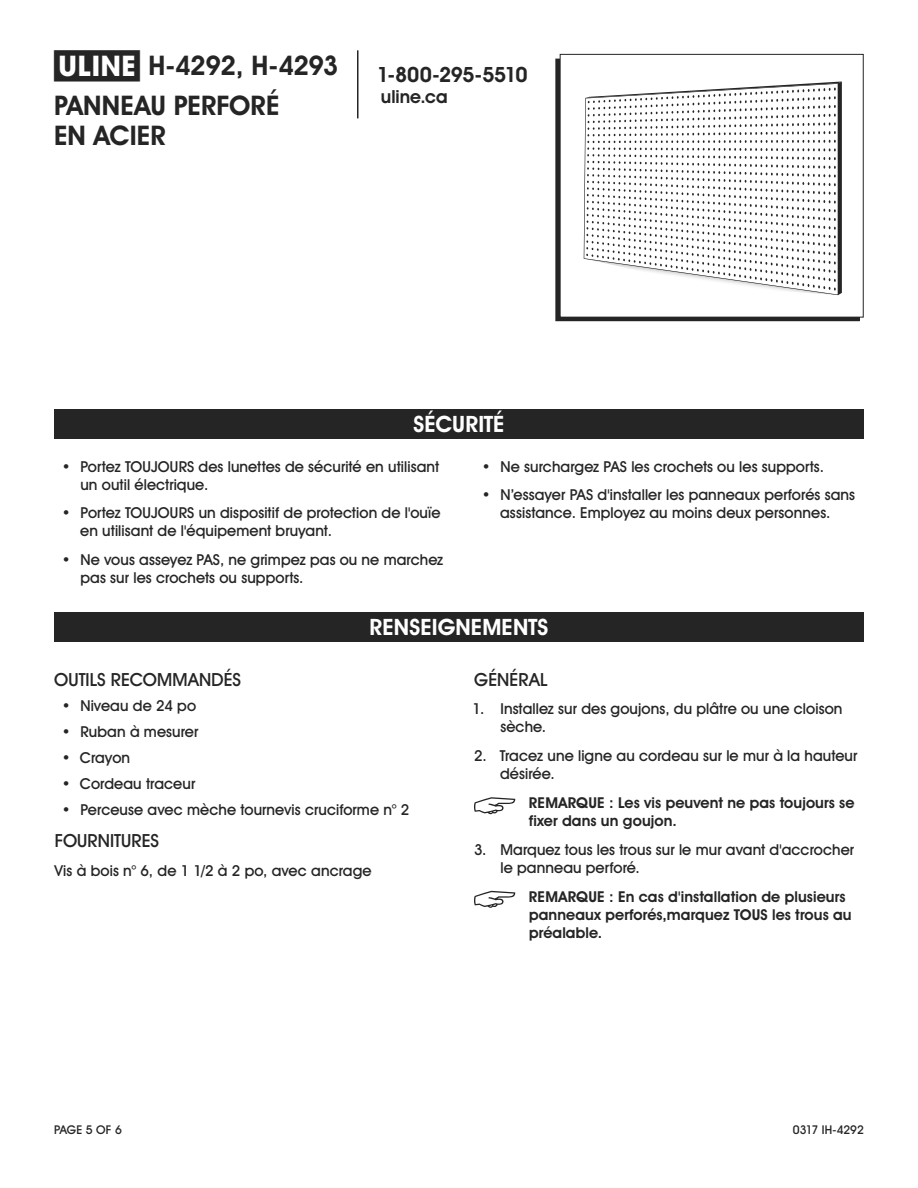
<style>
.page{position:relative;width:918px;height:1188px;background:#fff}
.page>*{position:absolute;margin:0;border:0;box-sizing:border-box;transform-origin:0 0}
.t1{font:700 27px/30px "Uline Two Knine";letter-spacing:-.005em;color:#252525}
.t2{font:700 27px "Uline Two Knine";letter-spacing:-.025em;color:#252525}
.t3{font:700 22.5px "Uline Two Knine";letter-spacing:.005em;color:#fff}
.t4{font:700 21px "Uline Two Knine";letter-spacing:-.02em;color:#252525}
.t5{font:18px "Uline Two Knine";letter-spacing:.005em;color:#252525}
.t6{font:700 18px "Uline Two Knine";color:#252525}
.t7{font:15px/18px "Uline Two Knine";letter-spacing:.005em;color:#252525}
.t8{font:700 15px/18px "Uline Two Knine";letter-spacing:.005em;color:#252525}
.t9{font:12px "Uline Two Knine";letter-spacing:-.005em;color:#252525}
.s1{font-size:28.5px}
</style>
<div class="page">
<hr style="left:357px;top:50px;width:1px;height:68px;background:#252525">
<div style="left:54px;top:409px;width:810px;height:30px;background:#252525"></div>
<div style="left:54px;top:612px;width:810px;height:30px;background:#252525"></div>
<svg style="left:474px;top:797px;width:41px;height:17px"></svg>
<svg style="left:474px;top:891px;width:41px;height:17px"></svg>
<div style="left:560px;top:54px;width:304px;height:264px;border:1px solid #252525"></div>
<svg style="left:584px;top:81px;width:258px;height:214px"></svg>
<h1 class="t2" style="left:54px;top:49px;width:286px"><span class="s1">π</span> H-4292, H-4293</h1>
<h1 class="t1" style="left:54px;top:90px;width:227px">PANNEAU PERFORÉ<br>EN ACIER</h1>
<h3 class="t4" style="left:377px;top:62px;width:152px">1-800-295-5510</h3>
<p class="t6" style="left:381px;top:86px;width:68px">uline.ca</p>
<h2 class="t3" style="left:413px;top:411px;width:93px">SÉCURITÉ</h2>
<p class="t7" style="left:80px;top:457px;width:360px;text-indent:-18px">• Portez TOUJOURS des lunettes de sécurité en utilisant un outil électrique.</p>
<p class="t7" style="left:80px;top:504px;width:362px;text-indent:-18px">• Portez TOUJOURS un dispositif de protection de l'ouïe en utilisant de l'équipement bruyant.</p>
<p class="t7" style="left:81px;top:551px;width:364px;text-indent:-19px">• Ne vous asseyez PAS, ne grimpez pas ou ne marchez pas sur les crochets ou supports.</p>
<p class="t7" style="left:482px;top:457px;width:344px">• Ne surchargez PAS les crochets ou les supports.</p>
<p class="t7" style="left:482px;top:486px;width:375px;text-align:center">• N’essayer PAS d'installer les panneaux perforés sans assistance. Employez au moins deux personnes.</p>
<h2 class="t3" style="left:370px;top:613px;width:180px">RENSEIGNEMENTS</h2>
<p class="t5" style="left:54px;top:668px;width:188px">OUTILS RECOMMANDÉS</p>
<p class="t7" style="left:62px;top:697px;width:136px">• Niveau de 24 po</p>
<p class="t7" style="left:62px;top:723px;width:138px">• Ruban à mesurer</p>
<p class="t7" style="left:62px;top:748px;width:70px">• Crayon</p>
<p class="t7" style="left:62px;top:774px;width:135px">• Cordeau traceur</p>
<p class="t7" style="left:62px;top:800px;width:349px">• Perceuse avec mèche tournevis cruciforme n° 2</p>
<p class="t5" style="left:55px;top:829px;width:106px">FOURNITURES</p>
<p class="t7" style="left:55px;top:861px;width:319px">Vis à bois n° 6, de 1 1/2 à 2 po, avec ancrage</p>
<p class="t5" style="left:474px;top:668px;width:75px">GÉNÉRAL</p>
<p class="t7" style="left:500px;top:700px;width:344px;text-indent:-28px">1. Installez sur des goujons, du plâtre ou une cloison sèche.</p>
<p class="t7" style="left:500px;top:747px;width:359px;text-indent:-26px">2. Tracez une ligne au cordeau sur le mur à la hauteur désirée.</p>
<p class="t8" style="left:529px;top:794px;width:327px">REMARQUE : Les vis peuvent ne pas toujours se fixer dans un goujon.</p>
<p class="t7" style="left:500px;top:840px;width:355px;text-indent:-26px">3. Marquez tous les trous sur le mur avant d'accrocher le panneau perforé.</p>
<p class="t8" style="left:529px;top:887px;width:324px">REMARQUE : En cas d'installation de plusieurs panneaux perforés,marquez TOUS les trous au préalable.</p>
<p class="t9" style="left:54px;top:1122px;width:69px">PAGE 5 OF 6</p>
<p class="t9" style="left:793px;top:1122px;width:73px">0317 IH-4292</p>
</div>
